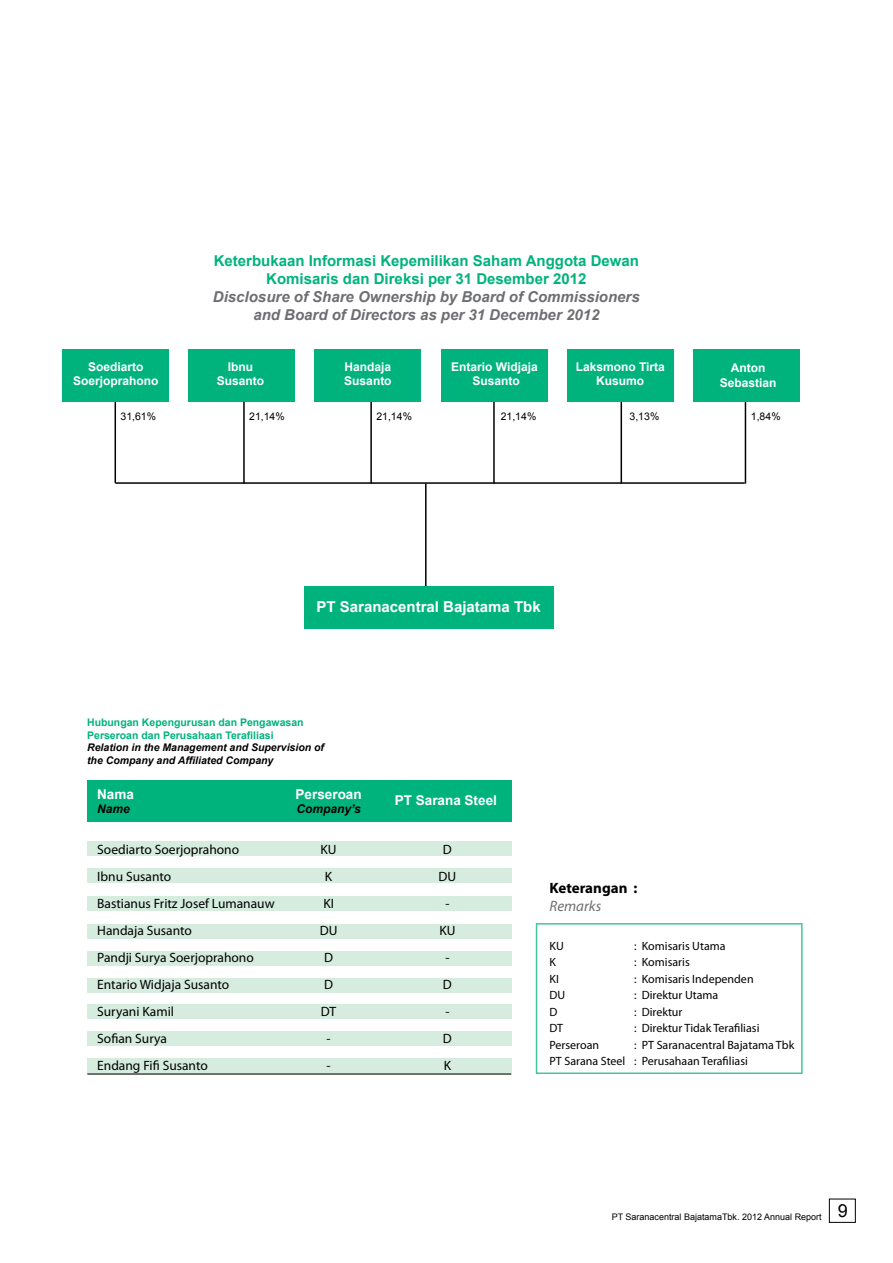
<style>
.page{position:relative;width:893px;height:1263px;background:#fff}
.page>*{position:absolute;margin:0;border:0;box-sizing:border-box;transform-origin:0 0}
.t1{font:italic 700 15px/18px "Arial";color:#6d6e71;text-align:center}
.t2{font:700 15px/18px "Arial";color:#00b37d;text-align:center}
.t3{font:700 15px "Arial";color:#fff}
.t4{font:700 15px "Myriad Pro";color:#000}
.t5{font:italic 15px "Myriad Pro";color:#6d6e71}
.t6{font:13.5px/27px "Myriad Pro";color:#000;text-align:center}
.t7{font:700 13.5px "Arial";color:#fff}
.t8{font:12px/16.5px "Myriad Pro";color:#000}
.t9{font:700 12px/14.4px "Arial";color:#fff;text-align:center}
.t10{font:italic 700 12px "Arial";color:#000}
.t11{font:italic 700 10.5px/12.6px "Arial";color:#000}
.t12{font:700 10.5px/12.6px "Arial";color:#00b37d}
.t13{font:10.5px "Arial";color:#000}
.t14{font:9px "Arial";color:#000}
</style>
<div class="page">
<div style="left:829px;top:1199px;width:27px;height:24px;border:1px solid #000"></div>
<hr style="left:745px;top:383px;width:1px;height:101px;background:#000">
<hr style="left:115px;top:392px;width:1px;height:91px;background:#000">
<div style="left:87px;top:780px;width:424px;height:42px;background:#00b37d"></div>
<div style="left:87px;top:841px;width:424px;height:14px;background:#d5ecdf"></div>
<div style="left:87px;top:868px;width:424px;height:15px;background:#d5ecdf"></div>
<div style="left:87px;top:896px;width:424px;height:15px;background:#d5ecdf"></div>
<div style="left:87px;top:924px;width:424px;height:14px;background:#d5ecdf"></div>
<div style="left:87px;top:951px;width:424px;height:15px;background:#d5ecdf"></div>
<div style="left:87px;top:978px;width:424px;height:15px;background:#d5ecdf"></div>
<div style="left:87px;top:1004px;width:424px;height:15px;background:#d5ecdf"></div>
<div style="left:87px;top:1031px;width:424px;height:15px;background:#d5ecdf"></div>
<div style="left:87px;top:1058px;width:424px;height:15px;background:#d5ecdf"></div>
<hr style="left:621px;top:383px;width:1px;height:101px;background:#000">
<hr style="left:493px;top:383px;width:2px;height:101px;background:#000">
<hr style="left:370px;top:383px;width:2px;height:101px;background:#000">
<hr style="left:243px;top:383px;width:2px;height:101px;background:#000">
<hr style="left:425px;top:483px;width:2px;height:112px;background:#000">
<div style="left:304px;top:586px;width:250px;height:43px;background:#00b37d"></div>
<div style="left:63px;top:350px;width:106px;height:52px;background:#00b37d"></div>
<div style="left:189px;top:350px;width:106px;height:52px;background:#00b37d"></div>
<div style="left:315px;top:350px;width:106px;height:52px;background:#00b37d"></div>
<div style="left:441px;top:350px;width:106px;height:52px;background:#00b37d"></div>
<div style="left:567px;top:350px;width:106px;height:52px;background:#00b37d"></div>
<div style="left:693px;top:350px;width:106px;height:52px;background:#00b37d"></div>
<hr style="left:115px;top:482px;width:630px;height:2px;background:#000">
<hr style="left:87px;top:1073px;width:424px;height:2px;background:#000">
<svg style="left:535px;top:923px;width:268px;height:151px"></svg>
<p class="t2" style="left:214px;top:253px;width:427px">Keterbukaan Informasi Kepemilikan Saham Anggota Dewan<br>Komisaris dan Direksi per 31 Desember 2012</p>
<p class="t1" style="left:213px;top:289px;width:428px">Disclosure of Share Ownership by Board of Commissioners and Board of Directors as per 31 December 2012</p>
<p class="t9" style="left:73px;top:360px;width:87px">Soediarto<br>Soerjoprahono</p>
<p class="t9" style="left:217px;top:360px;width:49px">Ibnu<br>Susanto</p>
<p class="t9" style="left:344px;top:360px;width:49px;text-align:left">Handaja<br>Susanto</p>
<p class="t9" style="left:451px;top:360px;width:88px">Entario Widjaja<br>Susanto</p>
<p class="t9" style="left:576px;top:360px;width:91px">Laksmono Tirta<br>Kusumo</p>
<p class="t9" style="left:720px;top:361px;width:58px">Anton<br>Sebastian</p>
<p class="t13" style="left:121px;top:410px;width:37px">31,61%</p>
<p class="t13" style="left:249px;top:410px;width:37px">21,14%</p>
<p class="t13" style="left:376px;top:410px;width:37px">21,14%</p>
<p class="t13" style="left:501px;top:410px;width:37px">21,14%</p>
<p class="t13" style="left:630px;top:410px;width:31px">3,13%</p>
<p class="t13" style="left:751px;top:410px;width:31px">1,84%</p>
<p class="t3" style="left:317px;top:596px;width:226px">PT Saranacentral Bajatama Tbk</p>
<p class="t12" style="left:87px;top:717px;width:218px">Hubungan Kepengurusan dan Pengawasan<br>Perseroan dan Perusahaan Terafiliasi</p>
<p class="t11" style="left:87px;top:742px;width:238px">Relation in the Management and Supervision of the Company and Affiliated Company</p>
<p class="t7" style="left:97px;top:785px;width:38px">Nama</p>
<p class="t10" style="left:97px;top:801px;width:34px">Name</p>
<p class="t7" style="left:296px;top:785px;width:68px">Perseroan</p>
<p class="t10" style="left:296px;top:801px;width:66px">Company’s</p>
<p class="t7" style="left:395px;top:791px;width:104px">PT Sarana Steel</p>
<p class="t6" style="left:97px;top:835px;width:179px;text-align:left">Soediarto Soerjoprahono<br>Ibnu Susanto<br>Bastianus Fritz Josef Lumanauw<br>Handaja Susanto<br>Pandji Surya Soerjoprahono<br>Entario Widjaja Susanto<br>Suryani Kamil<br>Sofian Surya<br>Endang Fifi Susanto</p>
<p class="t6" style="left:320px;top:835px;width:19px">KU<br>K<br>KI<br>DU<br>D<br>D<br>DT -<br>-</p>
<p class="t6" style="left:439px;top:835px;width:19px">D<br>DU -<br>KU -<br>D<br>-<br>D<br>K</p>
<p class="t4" style="left:549px;top:878px;width:89px">Keterangan :</p>
<p class="t5" style="left:549px;top:896px;width:53px">Remarks</p>
<p class="t8" style="left:549px;top:937px;width:77px">KU<br>K<br>KI<br>DU<br>D<br>DT<br>Perseroan<br>PT Sarana Steel</p>
<p class="t8" style="left:634px;top:937px;width:162px">: Komisaris Utama<br>: Komisaris<br>: Komisaris Independen<br>: Direktur Utama<br>: Direktur<br>: Direktur Tidak Terafiliasi<br>: PT Saranacentral Bajatama Tbk : Perusahaan Terafiliasi</p>
<p class="t14" style="left:612px;top:1211px;width:237px">PT Saranacentral BajatamaTbk. 2012 Annual Report <sup>9</sup></p>
</div>
